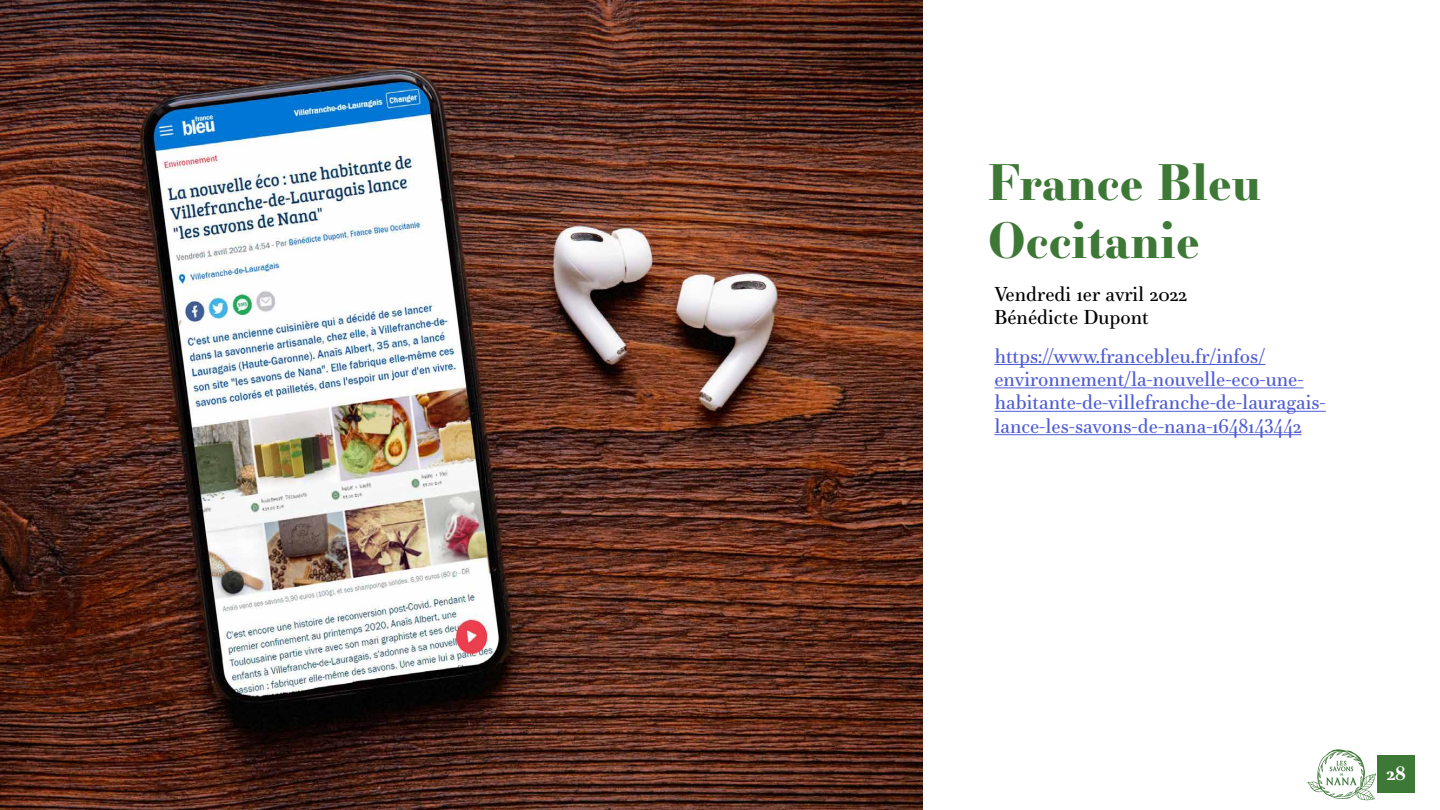
<style>
.page{position:relative;width:1440px;height:810px;background:#fff}
.page>*{position:absolute;margin:0;border:0;box-sizing:border-box;transform-origin:0 0}
.t1{font:700 48.75px/58.5px "Essonnes Display";color:#3e7837}
.t2{font:19.5px/23.4px "Essonnes Text";color:#4f5cd6}
.t3{font:19.5px/23.4px "Essonnes Text";color:#000}
.t4{font:700 18.75px "Essonnes Text";color:#fff}
</style>
<div class="page">
<img style="left:0;top:0;width:922px;height:810px">
<div style="left:1377px;top:755px;width:37px;height:38px;background:#3e7837"></div>
<svg style="left:1307px;top:749px;width:69px;height:51px"></svg>
<hr style="left:994px;top:364px;width:272px;height:1px;background:#4f5cd6">
<hr style="left:994px;top:387px;width:310px;height:1px;background:#4f5cd6">
<hr style="left:994px;top:411px;width:332px;height:1px;background:#4f5cd6">
<hr style="left:994px;top:434px;width:308px;height:1px;background:#4f5cd6">
<h1 class="t1" style="left:988px;top:151px;width:275px">France Bleu<br>Occitanie</h1>
<p class="t3" style="left:994px;top:282px;width:194px">Vendredi 1er avril 2022<br>Bénédicte Dupont</p>
<p class="t2" style="left:994px;top:344px;width:333px">https://www.francebleu.fr/infos/ environnement/la-nouvelle-eco-une&shy;habitante-de-villefranche-de-lauragais&shy;lance-les-savons-de-nana-1648143442</p>
<p class="t4" style="left:1386px;top:760px;width:21px">28</p>
</div>
